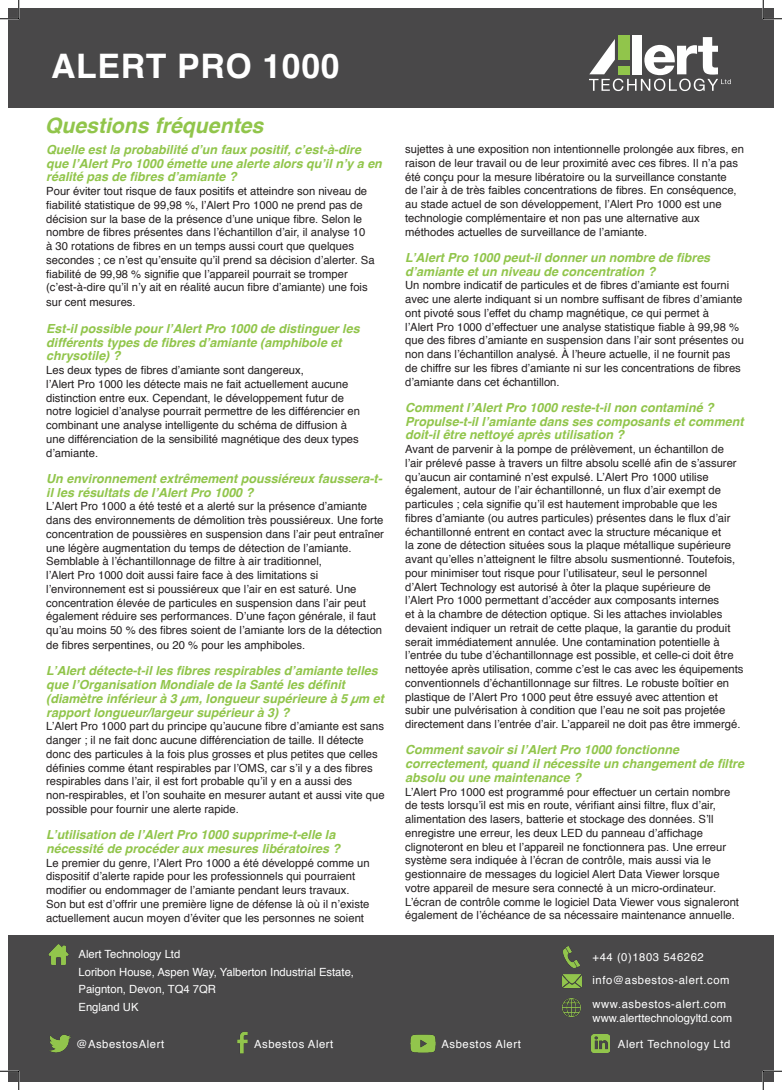
<style>
.page{position:relative;width:782px;height:1090px;background:#fff}
.page>*{position:absolute;margin:0;border:0;box-sizing:border-box;transform-origin:0 0}
.Headers{font:700 33.75px "Helvetica";letter-spacing:.02em;color:#fff}
.Headers-2{font:italic 700 21.25px "Helvetica";color:#91c54b}
.Body_Text{font:italic 700 12.5px/13.8px "Helvetica";color:#91c54b}
.Body_Text-2{font:11.25px/13.8px "Helvetica";color:#231f20}
.Body_Text-3{font:11.25px/17.5px "Helvetica";color:#fff}
.Body_Text-4{font:11.25px "Helvetica";letter-spacing:.05em;color:#fff}
</style>
<div class="page">
<div style="left:8px;top:935px;width:765px;height:147px;background:#494849"></div>
<img style="left:562px;top:974px;width:20px;height:14px">
<img style="left:563px;top:946px;width:17px;height:22px">
<img style="left:562px;top:998px;width:19px;height:19px">
<img style="left:48px;top:944px;width:21px;height:21px">
<img style="left:49px;top:1034px;width:22px;height:19px">
<img style="left:237px;top:1031px;width:11px;height:23px">
<img style="left:591px;top:1034px;width:18px;height:18px">
<img style="left:410px;top:1034px;width:26px;height:19px">
<div style="left:9px;top:8px;width:764px;height:99px;background:#494849"></div>
<div style="left:632px;top:35px;width:10px;height:39px;background:#fff"></div>
<div style="left:618px;top:35px;width:11px;height:25px;background:#91c54b"></div>
<svg style="left:589px;top:37px;width:141px;height:54px"></svg>
<svg style="left:0;top:0;width:20px;height:20px"></svg>
<svg style="left:0;top:1070px;width:20px;height:20px"></svg>
<svg style="left:762px;top:0;width:20px;height:20px"></svg>
<svg style="left:762px;top:1070px;width:20px;height:20px"></svg>
<p class="Headers" style="left:51px;top:39px;width:290px">ALERT PRO 1000</p>
<p class="Headers-2" style="left:45px;top:108px;width:220px">Questions fréquentes</p>
<p class="Body_Text" style="left:46px;top:143px;width:337px">Quelle est la probabilité d’un faux positif, c’est-à-dire que l’Alert Pro 1000 émette une alerte alors qu’il n’y a en réalité pas de fibres d’amiante ?</p>
<p class="Body_Text-2" style="left:46px;top:185px;width:330px">Pour éviter tout risque de faux positifs et atteindre son niveau de fiabilité statistique de 99,98 %, l’Alert Pro 1000 ne prend pas de décision sur la base de la présence d’une unique fibre. Selon le nombre de fibres présentes dans l’échantillon d’air, il analyse 10<br>à 30 rotations de fibres en un temps aussi court que quelques secondes ; ce n’est qu’ensuite qu’il prend sa décision d’alerter. Sa fiabilité de 99,98 % signifie que l’appareil pourrait se tromper</p>
<p class="Body_Text-2" style="left:46px;top:280px;width:323px;line-height:15px">(c’est-à-dire qu’il n’y ait en réalité aucun fibre d’amiante) une fois sur cent mesures.</p>
<p class="Body_Text" style="left:46px;top:321px;width:315px">Est-il possible pour l’Alert Pro 1000 de distinguer les différents types de fibres d’amiante (amphibole et chrysotile) ?</p>
<p class="Body_Text-2" style="left:46px;top:363px;width:259px">Les deux types de fibres d’amiante sont dangereux,</p>
<p class="Body_Text-2" style="left:46px;top:377px;width:315px">l’Alert Pro 1000 les détecte mais ne fait actuellement aucune distinction entre eux. Cependant, le développement futur de notre logiciel d’analyse pourrait permettre de les différencier en combinant une analyse intelligente du schéma de diffusion à une différenciation de la sensibilité magnétique des deux types d’amiante.</p>
<p class="Body_Text" style="left:46px;top:471px;width:338px">Un environnement extrêmement poussiéreux faussera-t&shy;il les résultats de l’Alert Pro 1000 ?</p>
<p class="Body_Text-2" style="left:46px;top:500px;width:339px">L’Alert Pro 1000 a été testé et a alerté sur la présence d’amiante dans des environnements de démolition très poussiéreux. Une forte concentration de poussières en suspension dans l’air peut entraîner une légère augmentation du temps de détection de l’amiante.<br>Semblable à l’échantillonnage de filtre à air traditionnel,</p>
<p class="Body_Text-2" style="left:46px;top:568px;width:337px">l’Alert Pro 1000 doit aussi faire face à des limitations si l’environnement est si poussiéreux que l’air en est saturé. Une concentration élevée de particules en suspension dans l’air peut également réduire ses performances. D’une façon générale, il faut qu’au moins 50 % des fibres soient de l’amiante lors de la détection</p>
<p class="Body_Text-2" style="left:46px;top:638px;width:260px">de fibres serpentines, ou 20 % pour les amphiboles.</p>
<p class="Body_Text" style="left:46px;top:664px;width:339px">L’Alert détecte-t-il les fibres respirables d’amiante telles que l’Organisation Mondiale de la Santé les définit (diamètre inférieur à 3 µm, longueur supérieure à 5 µm et rapport longueur/largeur supérieur à 3) ?</p>
<p class="Body_Text-2" style="left:46px;top:720px;width:339px">L’Alert Pro 1000 part du principe qu’aucune fibre d’amiante est sans danger ; il ne fait donc aucune différenciation de taille. Il détecte donc des particules à la fois plus grosses et plus petites que celles définies comme étant respirables par l’OMS, car s’il y a des fibres respirables dans l’air, il est fort probable qu’il y en a aussi des</p>
<p class="Body_Text-2" style="left:46px;top:788px;width:340px">non-respirables, et l’on souhaite en mesurer autant et aussi vite que possible pour fournir une alerte rapide.</p>
<p class="Body_Text" style="left:46px;top:828px;width:295px">L’utilisation de l’Alert Pro 1000 supprime-t-elle la nécessité de procéder aux mesures libératoires ?</p>
<p class="Body_Text-2" style="left:46px;top:856px;width:325px">Le premier du genre, l’Alert Pro 1000 a été développé comme un dispositif d’alerte rapide pour les professionnels qui pourraient modifier ou endommager de l’amiante pendant leurs travaux.<br>Son but est d’offrir une première ligne de défense là où il n’existe actuellement aucun moyen d’éviter que les personnes ne soient</p>
<p class="Body_Text-3" style="left:79px;top:946px;width:103px">Alert Technology Ltd</p>
<p class="Body_Text-3" style="left:79px;top:963px;width:277px">Loribon House, Aspen Way, Yalberton Industrial Estate,<br>Paignton, Devon, TQ4 7QR</p>
<p class="Body_Text-3" style="left:79px;top:998px;width:62px">England UK</p>
<p class="Body_Text-2" style="left:405px;top:143px;width:340px">sujettes à une exposition non intentionnelle prolongée aux fibres, en raison de leur travail ou de leur proximité avec ces fibres. Il n’a pas été conçu pour la mesure libératoire ou la surveillance constante<br>de l’air à de très faibles concentrations de fibres. En conséquence, au stade actuel de son développement, l’Alert Pro 1000 est une technologie complémentaire et non pas une alternative aux méthodes actuelles de surveillance de l’amiante.</p>
<p class="Body_Text" style="left:405px;top:251px;width:306px">L’Alert Pro 1000 peut-il donner un nombre de fibres d’amiante et un niveau de concentration ?</p>
<p class="Body_Text-2" style="left:405px;top:279px;width:339px">Un nombre indicatif de particules et de fibres d’amiante est fourni avec une alerte indiquant si un nombre suffisant de fibres d’amiante ont pivoté sous l’effet du champ magnétique, ce qui permet à</p>
<p class="Body_Text-2" style="left:405px;top:320px;width:340px">l’Alert Pro 1000 d’effectuer une analyse statistique fiable à 99,98 % que des fibres d’amiante en suspension dans l’air sont présentes ou non dans l’échantillon analysé. À l’heure actuelle, il ne fournit pas de chiffre sur les fibres d’amiante ni sur les concentrations de fibres d’amiante dans cet échantillon.</p>
<p class="Body_Text" style="left:405px;top:401px;width:340px">Comment l’Alert Pro 1000 reste-t-il non contaminé ?<br>Propulse-t-il l’amiante dans ses composants et comment doit-il être nettoyé après utilisation ?</p>
<p class="Body_Text-2" style="left:405px;top:443px;width:340px">Avant de parvenir à la pompe de prélèvement, un échantillon de l’air prélevé passe à travers un filtre absolu scellé afin de s’assurer qu’aucun air contaminé n’est expulsé. L’Alert Pro 1000 utilise également, autour de l’air échantillonné, un flux d’air exempt de particules ; cela signifie qu’il est hautement improbable que les fibres d’amiante (ou autres particules) présentes dans le flux d’air échantillonné entrent en contact avec la structure mécanique et<br>la zone de détection situées sous la plaque métallique supérieure avant qu’elles n’atteignent le filtre absolu susmentionné. Toutefois, pour minimiser tout risque pour l’utilisateur, seul le personnel<br>d’Alert Technology est autorisé à ôter la plaque supérieure de<br>l’Alert Pro 1000 permettant d’accéder aux composants internes<br>et à la chambre de détection optique. Si les attaches inviolables devaient indiquer un retrait de cette plaque, la garantie du produit serait immédiatement annulée. Une contamination potentielle à l’entrée du tube d’échantillonnage est possible, et celle-ci doit être nettoyée après utilisation, comme c’est le cas avec les équipements conventionnels d’échantillonnage sur filtres. Le robuste boîtier en plastique de l’Alert Pro 1000 peut être essuyé avec attention et subir une pulvérisation à condition que l’eau ne soit pas projetée directement dans l’entrée d’air. L’appareil ne doit pas être immergé.</p>
<p class="Body_Text" style="left:405px;top:743px;width:340px">Comment savoir si l’Alert Pro 1000 fonctionne correctement, quand il nécessite un changement de filtre absolu ou une maintenance ?</p>
<p class="Body_Text-2" style="left:405px;top:785px;width:335px">L’Alert Pro 1000 est programmé pour effectuer un certain nombre de tests lorsqu’il est mis en route, vérifiant ainsi filtre, flux d’air, alimentation des lasers, batterie et stockage des données. S’ll enregistre une erreur, les deux LED du panneau d’affichage clignoteront en bleu et l’appareil ne fonctionnera pas. Une erreur système sera indiquée à l’écran de contrôle, mais aussi via le gestionnaire de messages du logiciel Alert Data Viewer lorsque votre appareil de mesure sera connecté à un micro-ordinateur.<br>L’écran de contrôle comme le logiciel Data Viewer vous signaleront également de l’échéance de sa nécessaire maintenance annuelle.</p>
<p class="Body_Text-4" style="left:592px;top:948px;width:113px">+44 (0)1803 546262</p>
<p class="Body_Text-4" style="left:592px;top:972px;width:138px">info@asbestos-alert.com</p>
<p class="Body_Text-4" style="left:592px;top:995px;width:135px">www.asbestos-alert.com</p>
<p class="Body_Text-3" style="left:592px;top:1009px;width:141px">www.alerttechnologyltd.com</p>
<p class="Body_Text-4" style="left:76px;top:1035px;width:90px">@AsbestosAlert</p>
<p class="Body_Text-4" style="left:254px;top:1035px;width:81px">Asbestos Alert</p>
<p class="Body_Text-4" style="left:441px;top:1035px;width:81px">Asbestos Alert</p>
<p class="Body_Text-4" style="left:618px;top:1035px;width:114px">Alert Technology Ltd</p>
</div>
